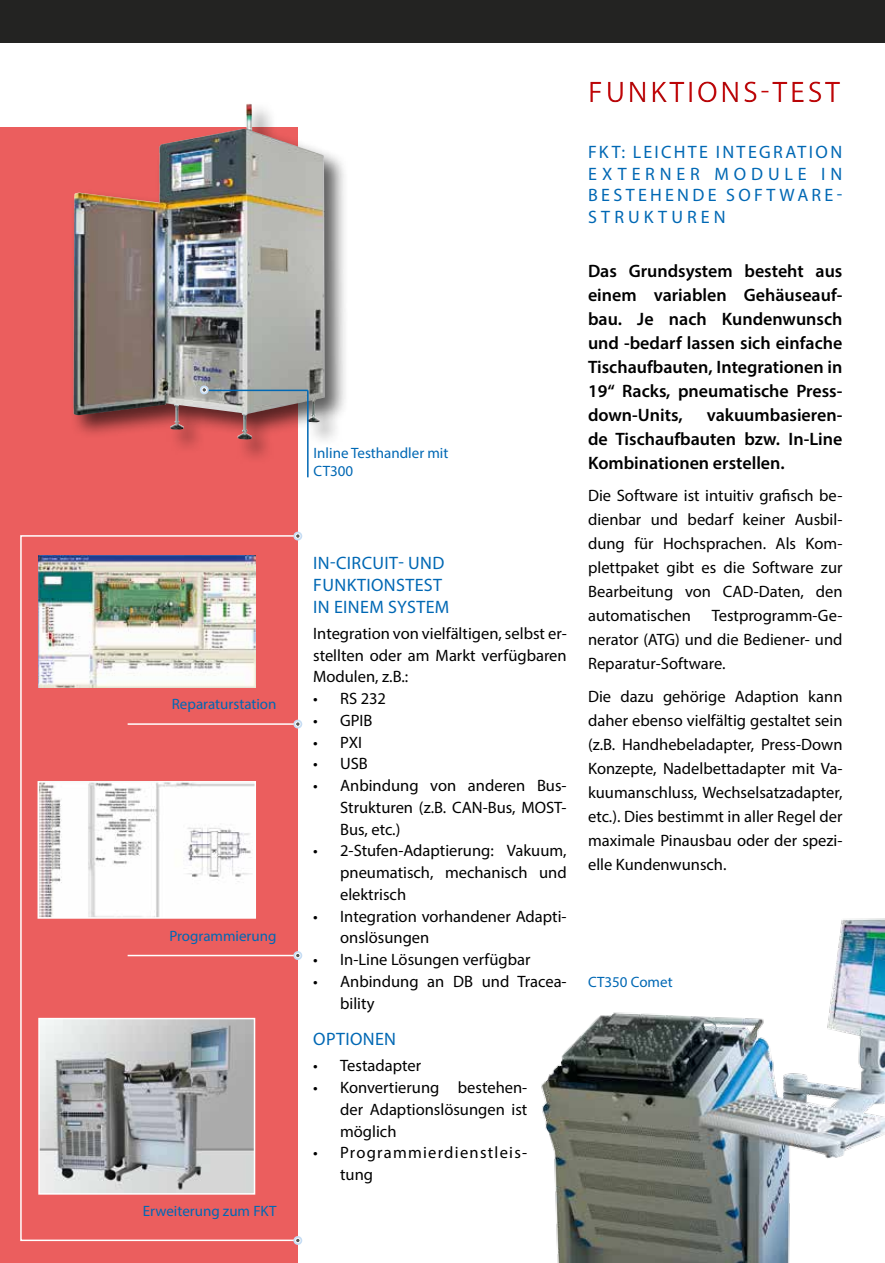
<style>
.page{position:relative;width:885px;height:1263px;background:#fff}
.page>*{position:absolute;margin:0;border:0;box-sizing:border-box;transform-origin:0 0}
.t1{font:30px "Myriad Pro";letter-spacing:.09em;color:#c40608}
.t2{font:600 18px/24px "Myriad Pro";color:#000;text-align:justify}
.t3{font:18px/21.6px "Myriad Pro";letter-spacing:.215em;color:#0068b4;text-align:justify}
.t4{font:16.5px/24px "Myriad Pro";color:#000;text-align:justify}
.t5{font:16.5px/21.8px "Myriad Pro";letter-spacing:.075em;color:#000}
.t6{font:15px/18px "Myriad Pro";color:#0068b4}
</style>
<div class="page">
<div style="left:0;top:0;width:884px;height:43px;background:#232322"></div>
<div style="left:0;top:128px;width:298px;height:1135px;background:#eb5e5e"></div>
<div style="left:70px;top:101px;width:279px;height:363px;background:#000;opacity:.63"></div>
<img style="left:73px;top:104px;width:251px;height:336px">
<img style="left:541px;top:918px;width:343px;height:345px">
<img style="left:38px;top:556px;width:217px;height:131px">
<img style="left:41px;top:1021px;width:211px;height:170px">
<div style="left:38px;top:1018px;width:217px;height:176px;border:2px solid #fff"></div>
<hr style="left:128px;top:955px;width:178px;height:1px;background:#fff">
<svg style="left:293px;top:951px;width:9px;height:9px"></svg>
<svg style="left:295px;top:953px;width:5px;height:5px"></svg>
<img style="left:41px;top:784px;width:212px;height:132px">
<div style="left:38px;top:781px;width:218px;height:138px;border:2px solid #fff"></div>
<div style="left:20px;top:535px;width:285px;height:706px;border:2px solid #fff"></div>
<svg style="left:293px;top:532px;width:9px;height:8px"></svg>
<svg style="left:295px;top:534px;width:5px;height:4px"></svg>
<svg style="left:293px;top:1236px;width:9px;height:9px"></svg>
<svg style="left:295px;top:1238px;width:5px;height:5px"></svg>
<hr style="left:128px;top:723px;width:178px;height:2px;background:#fff">
<svg style="left:293px;top:720px;width:9px;height:8px"></svg>
<svg style="left:295px;top:722px;width:5px;height:4px"></svg>
<hr style="left:307px;top:390px;width:1px;height:87px;background:#0068b4">
<hr style="left:203px;top:390px;width:105px;height:1px;background:#0068b4">
<svg style="left:200px;top:385px;width:9px;height:9px"></svg>
<svg style="left:202px;top:387px;width:5px;height:5px"></svg>
<p class="t6" style="left:172px;top:694px;width:106px">Reparaturstation</p>
<p class="t6" style="left:169px;top:926px;width:109px">Programmierung</p>
<p class="t6" style="left:143px;top:1201px;width:115px">Erweiterung zum FKT</p>
<p class="t6" style="left:313px;top:444px;width:136px">I nline Testhandler mit<br>CT300</p>
<p class="t3" style="left:313px;top:552px;width:33px">IN-CIRCUIT</p>
<p class="t3" style="left:398px;top:552px;width:15px">- UND</p>
<p class="t3" style="left:313px;top:574px;width:11px">FUNKTIONSTEST<br>INEINEMSYSTEM</p>
<p class="t4" style="left:313px;top:622px;width:255px;line-height:21.8px">I ntegration von vielfältigen, selbst er&shy;stellten oder am Markt verfügbaren Modulen, z.B.:</p>
<p class="t4" style="left:313px;top:686px;width:74px">• RS 232</p>
<p class="t4" style="left:313px;top:708px;width:36px">• GPIB</p>
<p class="t4" style="left:313px;top:730px;width:48px">• PXI</p>
<p class="t4" style="left:313px;top:751px;width:37px">• USB</p>
<p class="t4" style="left:340px;top:774px;width:228px;line-height:21.8px;text-indent:-27px">• Anbindung von anderen Bus-<br>Strukturen (z.B. CAN</p>
<p class="t4" style="left:482px;top:795px;width:44px">-Bus, MOST</p>
<p class="t4" style="left:561px;top:795px;width:7px">-</p>
<p class="t4" style="left:340px;top:817px;width:62px">Bus, etc.)</p>
<p class="t4" style="left:340px;top:840px;width:228px;line-height:21.8px;text-indent:-27px">• 2-Stufen-Adaptierung: Vakuum, pneumatisch, mechanisch und elektrisch</p>
<p class="t4" style="left:340px;top:905px;width:228px;line-height:21.8px;text-indent:-27px">• I ntegration vorhandener Adapti&shy;onslösungen</p>
<p class="t4" style="left:313px;top:947px;width:219px">• I n-Line Lösungen verfügbar</p>
<p class="t4" style="left:313px;top:969px;width:140px">• Anbindung an DB</p>
<p class="t4" style="left:481px;top:969px;width:86px">und Tracea-</p>
<p class="t4" style="left:340px;top:991px;width:36px">bility</p>
<p class="t3" style="left:313px;top:1028px;width:11px">OPTION</p>
<p class="t3" style="left:375px;top:1028px;width:23px">en</p>
<p class="t4" style="left:313px;top:1053px;width:109px">• Testadapter</p>
<p class="t4" style="left:340px;top:1076px;width:189px;line-height:21.8px;text-indent:-27px">• Konvertierung bestehen&shy;der Adaptionslösungen ist möglich</p>
<p class="t5" style="left:340px;top:1142px;width:188px;text-indent:-27px">• Programmierdienstleis&shy;tung</p>
<h1 class="t1" style="left:588px;top:73px;width:253px">Funktions-Test</h1>
<p class="t3" style="left:588px;top:141px;width:255px;text-indent:33px">:L eichte integration ex ternerM odule in bestehendeS oftware-Strukturen</p>
<p class="t3" style="left:588px;top:141px;width:12px">FKT</p>
<p class="t2" style="left:588px;top:258px;width:256px">Das Grundsystem besteht aus einem variablen Gehäuseauf&shy;bau. Je nach Kundenwunsch und -bedarf lassen sich einfache Tischaufbauten, Integrationen in 19“ Racks, pneumatische Press&shy;down-Units,</p>
<p class="t2" style="left:588px;top:402px;width:256px;text-indent:119px">vakuumbasieren&shy;de Tischaufbauten bzw. In-Line Kombinationen erstellen.</p>
<p class="t4" style="left:588px;top:483px;width:256px">Die Software ist intuitiv grafisch be&shy;dienbar und bedarf keiner Ausbil&shy;dung für Hochsprachen. Als Kom&shy;plettpaket gibt es die Software zur Bearbeitung von CAD</p>
<p class="t4" style="left:588px;top:579px;width:256px;text-indent:166px">-Daten, den automatischen Testprogramm-Ge&shy;nerator (ATG) und die Bediener- und Reparatur-Software.</p>
<p class="t4" style="left:588px;top:684px;width:256px">Die dazu gehörige Adaption kann daher ebenso vielfältig gestaltet sein (z.B. Handhebeladapter, Press-Down Konzepte, Nadelbettadapter mit Va&shy;kuumanschluss, Wechselsatzadapter, etc.). Dies bestimmt in aller Regel der maximale Pinausbau oder der spezi&shy;elle Kundenwunsch.</p>
<p class="t6" style="left:588px;top:973px;width:86px">CT350 Comet</p>
</div>
